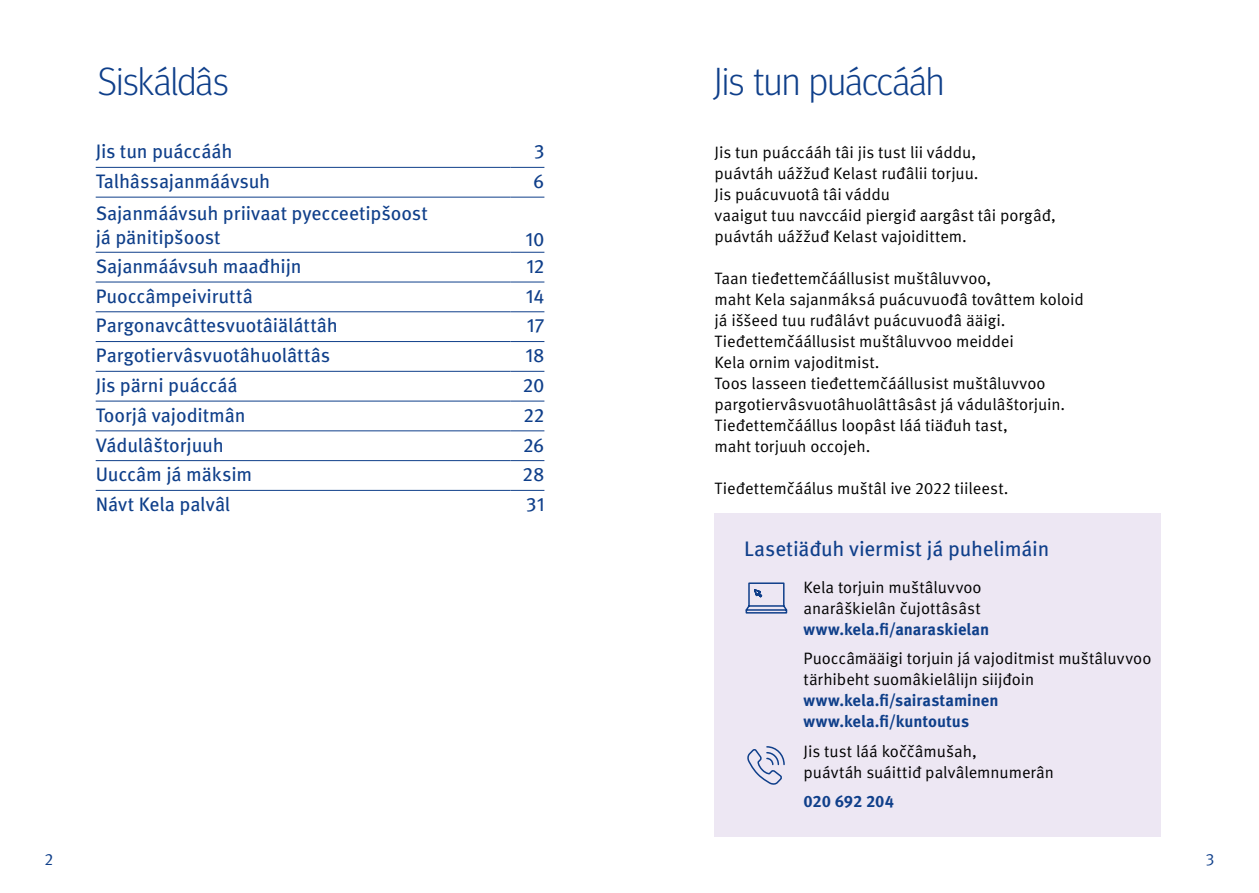
<style>
.page{position:relative;width:1259px;height:893px;background:#fff}
.page>*{position:absolute;margin:0;border:0;box-sizing:border-box;transform-origin:0 0}
.H1_otsikko{font:300 39px "Meta Headline Pro";letter-spacing:-.005em;color:#0f3f8a}
.H2_otsikko{font:21px "Meta Pro";letter-spacing:-.01em;color:#0f3f8a}
.Content_style{font:19.5px/23.4px "Meta Pro";letter-spacing:-.005em;color:#0f3f8a}
.H1_otsikko-2{font:19.5px "Meta Pro";color:#0f3f8a}
.Body_copy{font:16.5px/21px "Meta Pro Norm";letter-spacing:-.005em;color:#000}
.Links{font:700 16.5px "Meta Pro";letter-spacing:.005em;color:#0f3f8a}
.Links-2{font:16.5px/21px "Meta Pro Norm";color:#000}
.Body_copy-2{font:700 16.5px "Meta Pro";letter-spacing:-.015em;color:#0f3f8a}
.t1{font:16.5px "Meta Pro Norm";color:#0f3f8a}
</style>
<div class="page">
<div style="left:714px;top:513px;width:447px;height:324px;background:#ede7f3"></div>
<svg style="left:747px;top:746px;width:38px;height:38px"></svg>
<hr style="left:96px;top:167px;width:414px;height:1px;background:#0f3f8a">
<hr style="left:510px;top:167px;width:34px;height:1px;background:#0f3f8a">
<hr style="left:96px;top:197px;width:414px;height:1px;background:#0f3f8a">
<hr style="left:510px;top:197px;width:34px;height:1px;background:#0f3f8a">
<hr style="left:96px;top:252px;width:414px;height:1px;background:#0f3f8a">
<hr style="left:510px;top:252px;width:34px;height:1px;background:#0f3f8a">
<hr style="left:96px;top:282px;width:414px;height:1px;background:#0f3f8a">
<hr style="left:510px;top:282px;width:34px;height:1px;background:#0f3f8a">
<hr style="left:96px;top:312px;width:414px;height:1px;background:#0f3f8a">
<hr style="left:510px;top:312px;width:34px;height:1px;background:#0f3f8a">
<hr style="left:96px;top:341px;width:414px;height:1px;background:#0f3f8a">
<hr style="left:510px;top:341px;width:34px;height:1px;background:#0f3f8a">
<hr style="left:96px;top:371px;width:414px;height:1px;background:#0f3f8a">
<hr style="left:510px;top:371px;width:34px;height:1px;background:#0f3f8a">
<hr style="left:96px;top:401px;width:414px;height:1px;background:#0f3f8a">
<hr style="left:510px;top:401px;width:34px;height:1px;background:#0f3f8a">
<hr style="left:96px;top:431px;width:414px;height:1px;background:#0f3f8a">
<hr style="left:510px;top:431px;width:34px;height:1px;background:#0f3f8a">
<hr style="left:96px;top:460px;width:414px;height:1px;background:#0f3f8a">
<hr style="left:510px;top:460px;width:34px;height:1px;background:#0f3f8a">
<hr style="left:96px;top:490px;width:414px;height:1px;background:#0f3f8a">
<hr style="left:510px;top:490px;width:34px;height:1px;background:#0f3f8a">
<svg style="left:745px;top:582px;width:43px;height:32px"></svg>
<h1 class="H1_otsikko" style="left:98px;top:53px;width:132px">Siskáldâs</h1>
<h1 class="H1_otsikko" style="left:714px;top:53px;width:231px">Jis tun puáccááh</h1>
<p class="Content_style" style="left:96px;top:139px;width:138px">Jis tun puáccááh</p>
<h1 class="H1_otsikko-2" style="left:534px;top:137px;width:12px">3</h1>
<p class="Content_style" style="left:96px;top:168px;width:176px">Talhâssajanmáávsuh</p>
<p class="Content_style" style="left:533px;top:168px;width:13px">6</p>
<p class="Content_style" style="left:96px;top:201px;width:334px">Sajanmáávsuh priivaat pyecceetipšoost já pänitipšoost</p>
<p class="Content_style" style="left:525px;top:226px;width:20px">10</p>
<p class="Content_style" style="left:96px;top:253px;width:207px">Sajanmáávsuh maađhijn</p>
<p class="Content_style" style="left:526px;top:253px;width:19px">12</p>
<p class="Content_style" style="left:96px;top:283px;width:159px">Puoccâmpeiviruttâ</p>
<p class="Content_style" style="left:526px;top:283px;width:20px">14</p>
<p class="Content_style" style="left:96px;top:313px;width:244px">Pargonavcâttesvuotâiäláttâh</p>
<p class="Content_style" style="left:527px;top:313px;width:19px">17</p>
<p class="Content_style" style="left:96px;top:342px;width:236px">Pargotiervâsvuotâhuolâttâs</p>
<p class="Content_style" style="left:525px;top:342px;width:20px">18</p>
<p class="Content_style" style="left:96px;top:372px;width:144px">Jis pärni puáccáá</p>
<p class="Content_style" style="left:523px;top:372px;width:23px">20</p>
<p class="Content_style" style="left:96px;top:402px;width:151px">Toorjâ vajoditmân</p>
<p class="Content_style" style="left:523px;top:402px;width:22px">22</p>
<p class="Content_style" style="left:96px;top:432px;width:130px">Vádulâštorjuuh</p>
<p class="Content_style" style="left:523px;top:432px;width:23px">26</p>
<p class="Content_style" style="left:96px;top:462px;width:158px">Uuccâm já mäksim</p>
<p class="Content_style" style="left:522px;top:462px;width:23px">28</p>
<p class="Content_style" style="left:96px;top:491px;width:136px">Návt Kela palvâl</p>
<p class="Content_style" style="left:526px;top:491px;width:20px">31</p>
<p class="Body_copy" style="left:714px;top:141px;width:266px">Jis tun puáccááh tâi jis tust lii váddu, puávtáh uážžuđ Kelast ruđâlii torjuu.</p>
<p class="Body_copy" style="left:714px;top:183px;width:343px">Jis puácuvuotâ tâi váddu<br>vaaigut tuu navccáid piergiđ aargâst tâi porgâđ, puávtáh uážžuđ Kelast vajoidittem.</p>
<p class="Body_copy" style="left:714px;top:267px;width:371px">Taan tieđettemčáállusist muštâluvvoo,<br>maht Kela sajanmáksá puácuvuođâ tovâttem koloid já iššeed tuu ruđâlávt puácuvuođâ ääigi.</p>
<p class="Body_copy" style="left:714px;top:330px;width:301px">Tieđettemčáállusist muštâluvvoo meiddei<br>Kela ornim vajoditmist.</p>
<p class="Body_copy" style="left:714px;top:372px;width:352px">Toos lasseen tieđettemčáállusist muštâluvvoo pargotiervâsvuotâhuolâttâsâst já vádulâštorjuin.</p>
<p class="Body_copy" style="left:714px;top:414px;width:295px">Tieđettemčáállus loopâst láá tiäđuh tast, maht torjuuh occojeh.</p>
<p class="Body_copy" style="left:714px;top:477px;width:295px">Tieđettemčáálus muštâl ive 2022 tiileest.</p>
<h2 class="H2_otsikko" style="left:744px;top:532px;width:307px">Lasetiäđuh viermist já puhelimáin</h2>
<p class="Body_copy" style="left:803px;top:575px;width:180px">Kela torjuin muštâluvvoo anarâškielân čujottâsâst</p>
<p class="Links" style="left:803px;top:616px;width:187px">www.kela.fi/anaraskielan</p>
<p class="Body_copy" style="left:803px;top:647px;width:349px">Puoccâmääigi torjuin já vajoditmist muštâluvvoo tärhibeht suomâkielâlijn siijđoin</p>
<p class="Links" style="left:803px;top:687px;width:196px">www.kela.fi/sairastaminen</p>
<p class="Links" style="left:803px;top:708px;width:167px">www.kela.fi/kuntoutus</p>
<p class="Links-2" style="left:803px;top:739px;width:252px">Jis tust láá koččâmušah,<br>puávtáh suáittiđ palvâlemnumerân</p>
<p class="Body_copy-2" style="left:803px;top:788px;width:92px">020 692 204</p>
<p class="t1" style="left:44px;top:847px;width:10px">2</p>
<p class="t1" style="left:1205px;top:847px;width:10px">3</p>
</div>
